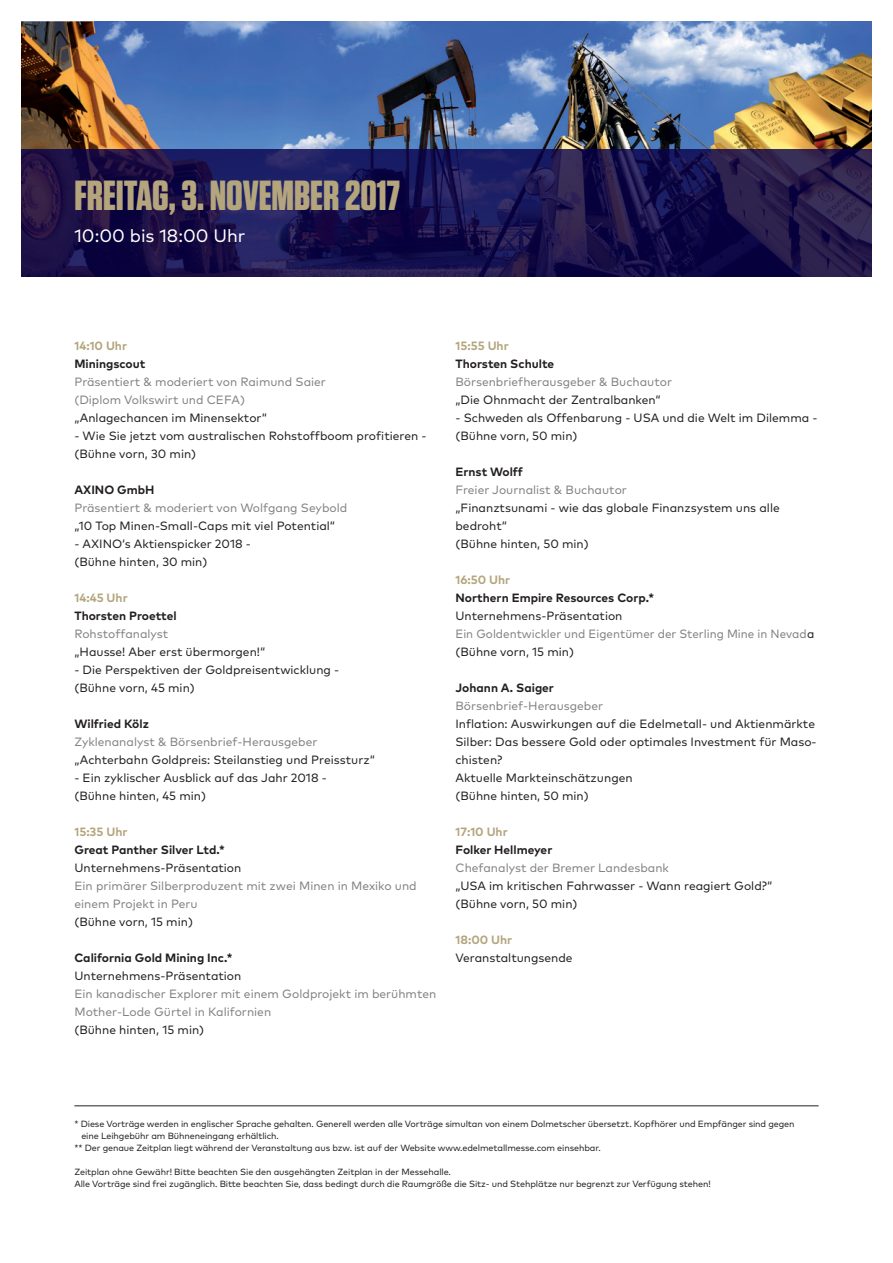
<style>
.page{position:relative;width:893px;height:1263px;background:#fff}
.page>*{position:absolute;margin:0;border:0;box-sizing:border-box;transform-origin:0 0}
.t1{font:700 42px "Tungsten";color:#b4a57d}
.t2{font:18px "Mark Pro";color:#fff}
.t3{font:12px/18px "Mark Pro";color:#231f20}
.t4{font:12px/18px "Mark Pro";color:#808285}
.t5{font:700 12px "Mark Pro";color:#231f20}
.t6{font:700 12px "Mark Pro";color:#b4a57d}
.t7{font:9px/12px "Mark Pro";letter-spacing:-.01em;color:#231f20}
.s1{color:#231f20}
</style>
<div class="page">
<hr style="left:74px;top:1105px;width:745px;height:1px;background:#231f20">
<img style="left:21px;top:21px;width:851px;height:128px">
<svg style="left:21px;top:149px;width:851px;height:127px"></svg>
<p class="t1" style="left:74px;top:173px;width:327px">FREITAG, 3. NOVEMBER 2017</p>
<p class="t2" style="left:74px;top:222px;width:173px">10:00 bis 18:00 Uhr</p>
<p class="t6" style="left:74px;top:336px;width:54px">14:10 Uhr</p>
<p class="t5" style="left:74px;top:354px;width:73px">Miningscout</p>
<p class="t4" style="left:74px;top:371px;width:253px">Präsentiert &amp; moderiert von Raimund Saier</p>
<p class="t4" style="left:74px;top:389px;width:172px">(Diplom Volkswirt und CEFA)</p>
<p class="t3" style="left:74px;top:407px;width:194px">„Anlagechancen im Minensektor“</p>
<p class="t3" style="left:74px;top:425px;width:354px">- Wie Sie jetzt vom australischen Rohstoffboom profitieren - (Bühne vorn, 30 min)</p>
<p class="t5" style="left:74px;top:480px;width:82px">AXINO GmbH</p>
<p class="t4" style="left:74px;top:497px;width:274px">Präsentiert &amp; moderiert von Wolfgang Seybold</p>
<p class="t3" style="left:74px;top:515px;width:262px">„10 Top Minen-Small-Caps mit viel Potential“</p>
<p class="t3" style="left:74px;top:533px;width:178px">- AXINO‘s Aktienspicker 2018 -</p>
<p class="t3" style="left:74px;top:551px;width:135px">(Bühne hinten, 30 min)</p>
<p class="t6" style="left:74px;top:588px;width:55px">14:45 Uhr</p>
<p class="t5" style="left:74px;top:606px;width:104px">Thorsten Proettel</p>
<p class="t4" style="left:74px;top:623px;width:95px">Rohstoffanalyst</p>
<p class="t3" style="left:74px;top:641px;width:192px">„Hausse! Aber erst übermorgen!“</p>
<p class="t3" style="left:74px;top:659px;width:266px">- Die Perspektiven der Goldpreisentwicklung -</p>
<p class="t3" style="left:74px;top:677px;width:122px">(Bühne vorn, 45 min)</p>
<p class="t5" style="left:74px;top:714px;width:76px">Wilfried Kölz</p>
<p class="t4" style="left:74px;top:731px;width:245px">Zyklenanalyst &amp; Börsenbrief-Herausgeber</p>
<p class="t3" style="left:74px;top:749px;width:302px">„Achterbahn Goldpreis: Steilanstieg und Preissturz“</p>
<p class="t3" style="left:74px;top:767px;width:254px">- Ein zyklischer Ausblick auf das Jahr 2018 -</p>
<p class="t3" style="left:74px;top:785px;width:133px">(Bühne hinten, 45 min)</p>
<p class="t6" style="left:74px;top:822px;width:55px">15:35 Uhr</p>
<p class="t5" style="left:74px;top:840px;width:152px">Great Panther Silver Ltd.*</p>
<p class="t3" style="left:74px;top:857px;width:169px">Unternehmens-Präsentation</p>
<p class="t4" style="left:74px;top:875px;width:344px">Ein primärer Silberproduzent mit zwei Minen in Mexiko und einem Projekt in Peru</p>
<p class="t3" style="left:74px;top:911px;width:120px">(Bühne vorn, 15 min)</p>
<p class="t5" style="left:74px;top:948px;width:160px">California Gold Mining Inc.*</p>
<p class="t3" style="left:74px;top:965px;width:169px">Unternehmens-Präsentation</p>
<p class="t4" style="left:74px;top:983px;width:363px">Ein kanadischer Explorer mit einem Goldprojekt im berühmten<br>Mother-Lode Gürtel in Kalifornien</p>
<p class="t3" style="left:74px;top:1019px;width:131px">(Bühne hinten, 15 min)</p>
<p class="t6" style="left:455px;top:336px;width:55px">15:55 Uhr</p>
<p class="t5" style="left:455px;top:354px;width:100px">Thorsten Schulte</p>
<p class="t4" style="left:455px;top:371px;width:218px">Börsenbriefherausgeber &amp; Buchautor</p>
<p class="t3" style="left:455px;top:389px;width:207px">„Die Ohnmacht der Zentralbanken“</p>
<p class="t3" style="left:455px;top:407px;width:364px">- Schweden als Offenbarung - USA und die Welt im Dilemma - (Bühne vorn, 50 min)</p>
<p class="t5" style="left:455px;top:462px;width:69px">Ernst Wolff</p>
<p class="t4" style="left:455px;top:479px;width:173px">Freier Journalist &amp; Buchautor</p>
<p class="t3" style="left:455px;top:497px;width:326px">„Finanztsunami - wie das globale Finanzsystem uns alle bedroht“</p>
<p class="t3" style="left:455px;top:533px;width:135px">(Bühne hinten, 50 min)</p>
<p class="t6" style="left:455px;top:570px;width:56px">16:50 Uhr</p>
<p class="t5" style="left:455px;top:588px;width:200px">Northern Empire Resources Corp.*</p>
<p class="t3" style="left:455px;top:605px;width:169px">Unternehmens-Präsentation</p>
<p class="t4" style="left:455px;top:623px;width:360px">Ein Goldentwickler und Eigentümer der Sterling Mine in Nevad<span class="s1">a</span></p>
<p class="t3" style="left:455px;top:641px;width:120px">(Bühne vorn, 15 min)</p>
<p class="t5" style="left:455px;top:678px;width:100px">Johann A. Saiger</p>
<p class="t4" style="left:455px;top:695px;width:149px">Börsenbrief-Herausgeber</p>
<p class="t3" style="left:455px;top:713px;width:361px">Inflation: Auswirkungen auf die Edelmetall- und Aktienmärkte</p>
<p class="t3" style="left:455px;top:731px;width:363px">Silber: Das bessere Gold oder optimales Investment für Maso&shy;chisten?</p>
<p class="t3" style="left:455px;top:767px;width:179px">Aktuelle Markteinschätzungen</p>
<p class="t3" style="left:455px;top:785px;width:135px">(Bühne hinten, 50 min)</p>
<p class="t6" style="left:455px;top:822px;width:54px">17:10 Uhr</p>
<p class="t5" style="left:455px;top:840px;width:98px">Folker Hellmeyer</p>
<p class="t4" style="left:455px;top:857px;width:215px">Chefanalyst der Bremer Landesbank</p>
<p class="t3" style="left:455px;top:875px;width:318px">„USA im kritischen Fahrwasser - Wann reagiert Gold?“</p>
<p class="t3" style="left:455px;top:893px;width:124px">(Bühne vorn, 50 min)</p>
<p class="t6" style="left:455px;top:930px;width:58px">18:00 Uhr</p>
<p class="t3" style="left:455px;top:947px;width:119px">Veranstaltungsende</p>
<p class="t7" style="left:81px;top:1117px;width:715px;text-indent:-7px">* Diese Vorträge werden in englischer Sprache gehalten. Generell werden alle Vorträge simultan von einem Dolmetscher übersetzt. Kopfhörer und Empfänger sind gegen eine Leihgebühr am Bühneneingang erhältlich.</p>
<p class="t7" style="left:74px;top:1141px;width:528px">** Der genaue Zeitplan liegt während der Veranstaltung aus bzw. ist auf der Website www.edelmetallmesse.com einsehbar.</p>
<p class="t7" style="left:74px;top:1165px;width:378px">Zeitplan ohne Gewähr! Bitte beachten Sie den ausgehängten Zeitplan in der Messehalle.</p>
<p class="t7" style="left:74px;top:1177px;width:638px">Alle Vorträge sind frei zugänglich. Bitte beachten Sie, dass bedingt durch die Raumgröße die Sitz- und Stehplätze nur begrenzt zur Verfügung stehen!</p>
</div>
